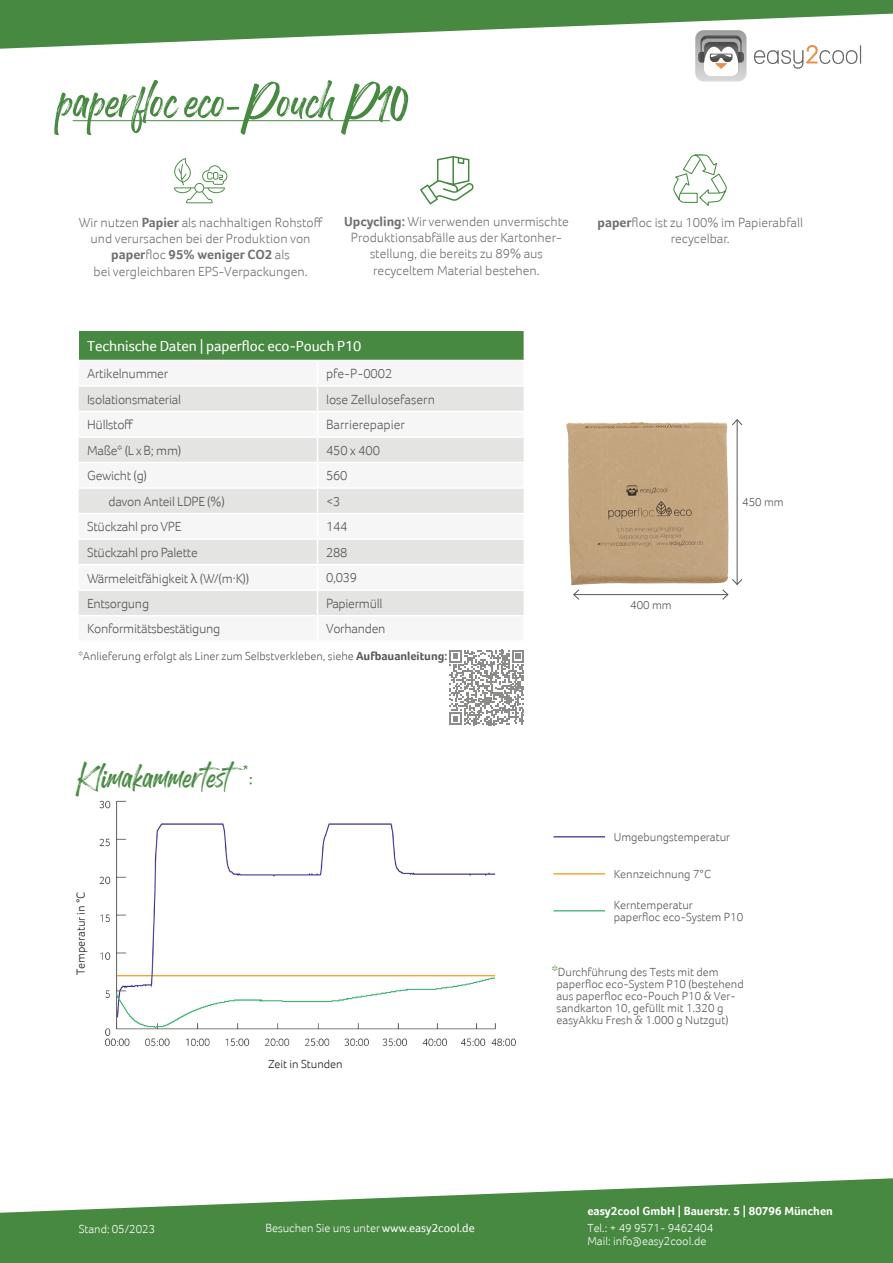
<style>
.page{position:relative;width:893px;height:1263px;background:#fff}
.page>*{position:absolute;margin:0;border:0;box-sizing:border-box;transform-origin:0 0}
.t1{font:57px "Rogthem";color:#488942}
.t2{font:37.5px "Rogthem";letter-spacing:.01em;color:#488942}
.t3{font:15px "Foco";letter-spacing:-.01em;color:#fff}
.t4{font:300 13.5px/16.2px "Foco";color:#70706f;text-align:center}
.t5{font:300 13.5px "Foco";letter-spacing:-.02em;color:#575756}
.t6{font:300 13.5px "Foco";color:#575756}
.t7{font:300 12px/12px "Foco";color:#575756}
.t8{font:300 12px/13.5px "Foco";color:#fff}
.t9{font:700 12px "Foco";color:#fff}
.t10{font:300 12px "Foco";color:#1d1d1b}
.s1{font-weight:700}
.s2{font-family:"Bahnschrift";font-weight:400}
.s3{font-weight:400}
.s4{font-weight:700;font-size:15px;color:#739c61}
</style>
<div class="page">
<img style="left:566px;top:422px;width:171px;height:174px">
<svg style="left:0;top:1178px;width:893px;height:85px;fill:#488942"></svg>
<hr style="left:73px;top:120px;width:317px;height:1px;background:#488942">
<svg style="left:0;top:0;width:893px;height:81px"></svg>
<div style="left:79px;top:331px;width:445px;height:29px;background:#488942"></div>
<svg style="left:79px;top:387px;width:445px;height:228px;fill:#e4e4e3"></svg>
<hr style="left:79px;top:411px;width:238px;height:1px;background:#fff">
<hr style="left:317px;top:411px;width:208px;height:1px;background:#fff">
<hr style="left:79px;top:436px;width:238px;height:2px;background:#fff">
<hr style="left:317px;top:436px;width:208px;height:2px;background:#fff">
<hr style="left:79px;top:462px;width:238px;height:1px;background:#fff">
<hr style="left:317px;top:462px;width:208px;height:1px;background:#fff">
<hr style="left:79px;top:487px;width:238px;height:2px;background:#fff">
<hr style="left:317px;top:487px;width:208px;height:2px;background:#fff">
<hr style="left:79px;top:513px;width:238px;height:1px;background:#fff">
<hr style="left:317px;top:513px;width:208px;height:1px;background:#fff">
<hr style="left:79px;top:538px;width:238px;height:2px;background:#fff">
<hr style="left:317px;top:538px;width:208px;height:2px;background:#fff">
<hr style="left:79px;top:564px;width:238px;height:1px;background:#fff">
<hr style="left:317px;top:564px;width:208px;height:1px;background:#fff">
<hr style="left:79px;top:589px;width:238px;height:2px;background:#fff">
<hr style="left:317px;top:589px;width:208px;height:2px;background:#fff">
<svg style="left:317px;top:387px;width:1px;height:228px"></svg>
<svg style="left:673px;top:155px;width:54px;height:51px"></svg>
<svg style="left:420px;top:156px;width:53px;height:48px"></svg>
<svg style="left:174px;top:158px;width:53px;height:45px"></svg>
<svg style="left:449px;top:650px;width:75px;height:75px"></svg>
<hr style="left:574px;top:594px;width:154px;height:1px;background:#575756">
<svg style="left:573px;top:589px;width:7px;height:11px"></svg>
<hr style="left:737px;top:420px;width:1px;height:164px;background:#575756">
<svg style="left:722px;top:578px;width:21px;height:22px"></svg>
<svg style="left:731px;top:419px;width:12px;height:7px"></svg>
<img style="left:99px;top:800px;width:417px;height:246px">
<img style="left:553px;top:836px;width:53px;height:76px">
<h1 class="t1" style="left:57px;top:49px;width:352px">paperfloc eco-Pouch P10</h1>
<p class="t4" style="left:79px;top:214px;width:245px">Wir nutzen <span class="s1">Papier</span> als nachhaltigen Rohstoff und verursachen bei der Produktion von <span class="s1">paper</span>floc <span class="s1">95% weniger CO2</span> als<br>bei vergleichbaren EPS-Verpackungen.</p>
<p class="t4" style="left:344px;top:213px;width:226px"><span class="s1">Upcycling:</span> Wir verwenden unvermischte Produktionsabfälle aus der Kartonher&shy;stellung, die bereits zu 89% aus recyceltem Material bestehen.</p>
<p class="t4" style="left:597px;top:214px;width:207px"><span class="s1">paper</span>floc ist zu 100% im Papierabfall recycelbar.</p>
<p class="t3" style="left:87px;top:337px;width:276px">Technische Daten | paperfloc eco-Pouch P10</p>
<p class="t5" style="left:87px;top:366px;width:82px">Artikelnummer</p>
<p class="t5" style="left:326px;top:366px;width:68px">pfe-P-0002</p>
<p class="t5" style="left:87px;top:391px;width:95px">Isolationsmaterial</p>
<p class="t6" style="left:326px;top:391px;width:110px">lose Zellulosefasern</p>
<p class="t5" style="left:87px;top:417px;width:48px">Hüllstoff</p>
<p class="t6" style="left:326px;top:417px;width:80px">Barrierepapier</p>
<p class="t5" style="left:87px;top:442px;width:96px">Maße* (L x B; mm)</p>
<p class="t5" style="left:326px;top:442px;width:56px">450 x 400</p>
<p class="t5" style="left:87px;top:468px;width:62px">Gewicht (g)</p>
<p class="t5" style="left:326px;top:468px;width:23px">560</p>
<p class="t5" style="left:108px;top:493px;width:118px">davon Anteil LDPE (%)</p>
<p class="t5" style="left:326px;top:493px;width:16px">&lt;3</p>
<p class="t5" style="left:87px;top:519px;width:96px">Stückzahl pro VPE</p>
<p class="t5" style="left:326px;top:519px;width:23px">144</p>
<p class="t5" style="left:87px;top:544px;width:112px">Stückzahl pro Palette</p>
<p class="t5" style="left:326px;top:544px;width:23px">288</p>
<p class="t5" style="left:87px;top:570px;width:164px">Wärmeleitfähigkeit <span class="s2">λ</span> (W/(m·K))</p>
<p class="t5" style="left:326px;top:570px;width:33px">0,039</p>
<p class="t5" style="left:87px;top:595px;width:64px">Entsorgung</p>
<p class="t5" style="left:326px;top:595px;width:58px">Papiermüll</p>
<p class="t5" style="left:87px;top:621px;width:135px">Konformitätsbestätigung</p>
<p class="t5" style="left:326px;top:621px;width:61px">Vorhanden</p>
<p class="t7" style="left:79px;top:650px;width:370px">*Anlieferung erfolgt als Liner zum Selbstverkleben, siehe <span class="s1">Aufbauanleitung:</span></p>
<h2 class="t2" style="left:74px;top:743px;width:179px">Klimakammertest *:</h2>
<p class="t10" style="left:74px;top:975px;width:85px;rotate:-90deg">Temperatur in °C</p>
<p class="t8" style="left:79px;top:1222px;width:78px">Stand: 05/2023</p>
<p class="t10" style="left:268px;top:1057px;width:76px">Zeit in Stunden</p>
<p class="t8" style="left:266px;top:1221px;width:211px">Besuchen Sie uns unter <span class="s3">www.easy2cool.de</span></p>
<p class="t7" style="left:630px;top:599px;width:43px">400 mm</p>
<p class="t7" style="left:742px;top:496px;width:43px">450 mm</p>
<p class="t7" style="left:614px;top:831px;width:118px">Umgebungstemperatur</p>
<p class="t7" style="left:614px;top:868px;width:99px">Kennzeichnung 7°C</p>
<p class="t7" style="left:614px;top:898px;width:131px">Kerntemperatur<br>paperfloc eco-System P10</p>
<p class="t7" style="left:557px;top:966px;width:189px;text-indent:-5px"><span class="s4">*</span>Durchführung des Tests mit dem paperfloc eco-System P10 (bestehend aus paperfloc eco-Pouch P10 &amp; Ver&shy;sandkarton 10, gefüllt mit 1.320 g easyAkku Fresh &amp; 1.000 g Nutzgut)</p>
<p class="t9" style="left:587px;top:1204px;width:247px">easy2cool GmbH | Bauerstr. 5 | 80796 München</p>
<p class="t8" style="left:587px;top:1221px;width:127px">Tel.: + 49 9571- 9462404<br>Mail: info@easy2cool.de</p>
</div>
